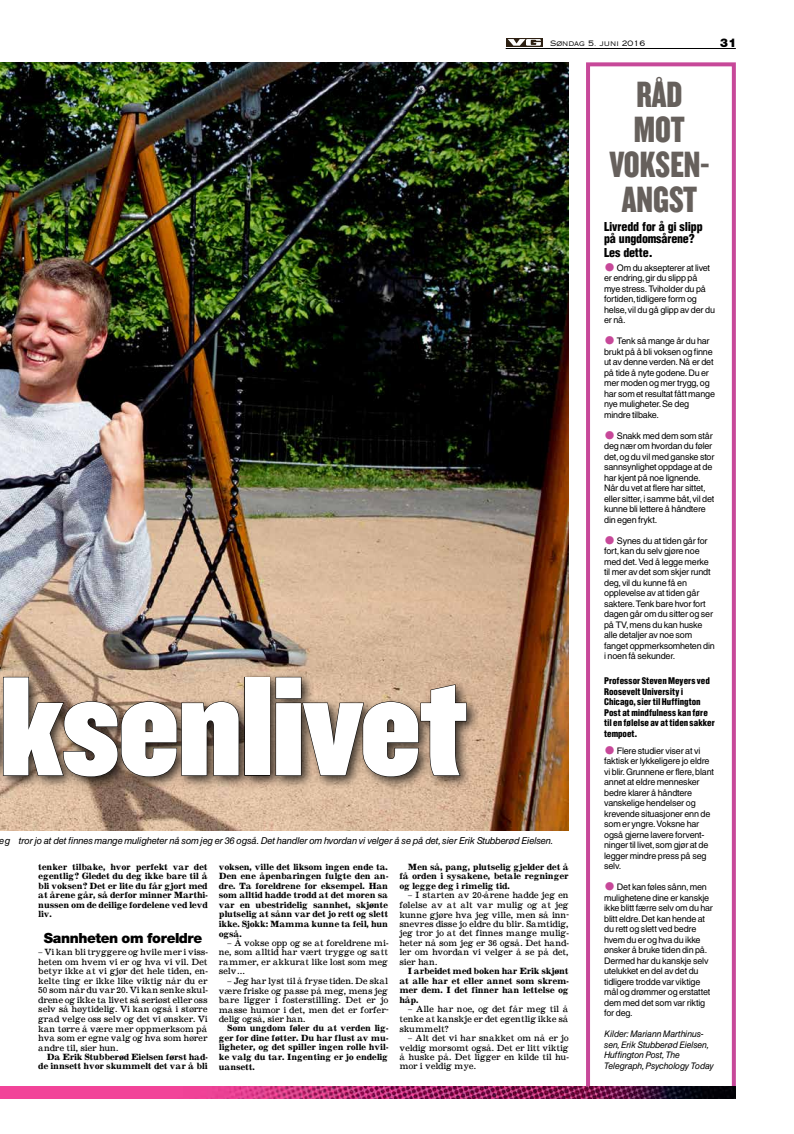
<style>
.page{position:relative;width:794px;height:1134px;background:#fff}
.page>*{position:absolute;margin:0;border:0;box-sizing:border-box;transform-origin:0 0}
.t1{font:147px "Knockout 90 Ultmt Welterwt";color:#fff}
.t2{font:38px/35px "Knockout 69 Full Liteweight";color:#66605c;text-align:center;scale:.95 1}
.t3{font:900 14px "Helvetica Neue LTVG";color:#000}
.t4{font:900 condensed 12px/12px "Helvetica LTVG";color:#000}
.t5{font:900 12px "Helvetica Neue LTVG";color:#000}
.t6{font:italic 9.5px "Helvetica LT";letter-spacing:.005em;color:#000}
.t7{font:9.3px/9.5px "Dow News VG Roman";color:#000;text-align:justify}
.t8{font:9.3px/9.5px "Dow News VG Bold";color:#000;text-align:justify}
.t9{font:9px/10.5px "Helvetica LTVG1";letter-spacing:.01em;color:#000}
.t10{font:900 condensed 9px/10.5px "Helvetica LTVG";letter-spacing:.015em;color:#000}
.t11{font:italic 9px/10.5px "Helvetica LT";letter-spacing:.005em;color:#000}
.t12{font:7.5px "Copperplate Gothic Std 32 AB";color:#000}
.s1{font-family:"Circular Std";font-size:20px;color:#c74899}
</style>
<div class="page">
<img style="left:0;top:62px;width:568px;height:769px">
<div style="left:586px;top:62px;width:150px;height:1035px;border:4px solid #c74899"></div>
<img style="left:0;top:1086px;width:736px;height:13px">
<div style="left:506px;top:38px;width:37px;height:9px;background:#2d2013"></div>
<svg style="left:508px;top:39px;width:33px;height:7px"></svg>
<hr style="left:506px;top:48px;width:230px;height:1px;background:#000">
<div style="left:0;top:670px;width:480px;height:121px;background:#000;opacity:.75"></div>
<svg style="left:3px;top:677px;width:236px;height:100px"></svg>
<div style="left:244px;top:677px;width:26px;height:98px;border:1px solid #000"></div>
<svg style="left:276px;top:677px;width:190px;height:100px"></svg>
<p class="t12" style="left:550px;top:39px;width:97px">SØNDAG 5. JUNI 2016</p>
<h3 class="t5" style="left:720px;top:35px;width:17px">31</h3>
<h2 class="t2" style="left:609px;top:75px;width:107px">RÅD<br>MOT<br>VOKSEN-<br>ANGST</h2>
<h3 class="t4" style="left:604px;top:220px;width:100px">Livredd for å gi slipp på ungdomsårene?</h3>
<h3 class="t4" style="left:604px;top:247px;width:49px">Les dette.</h3>
<p class="t9" style="left:604px;top:262px;width:112px"><span class="s1">•</span> Om du aksepterer at livet er endring, gir du slipp på mye stress. Tviholder du på fortiden, tidligere form og helse, vil du gå glipp av der du er nå.</p>
<p class="t9" style="left:604px;top:336px;width:112px"><span class="s1">•</span> Tenk så mange år du har brukt på å bli voksen og finne ut av denne verden. Nå er det på tide å nyte godene. Du er mer moden og mer trygg, og har som et resultat fått mange nye muligheter. Se deg mindre tilbake.</p>
<p class="t9" style="left:604px;top:430px;width:112px"><span class="s1">•</span> Snakk med dem som står deg nær om hvordan du føler det, og du vil med ganske stor sannsynlighet oppdage at de har kjent på noe lignende.<br>Når du vet at flere har sittet, eller sitter, i samme båt, vil det kunne bli lettere å håndtere din egen frykt.</p>
<p class="t9" style="left:604px;top:535px;width:112px"><span class="s1">•</span> Synes du at tiden går for fort, kan du selv gjøre noe med det. Ved å legge merke til mer av det som skjer rundt deg, vil du kunne få en opplevelse av at tiden går saktere. Tenk bare hvor fort dagen går om du sitter og ser på TV, mens du kan huske alle detaljer av noe som fanget oppmerksomheten din i noen få sekunder.</p>
<p class="t10" style="left:604px;top:676px;width:112px">Professor Steven Meyers ved<br>Roosevelt University i<br>Chicago, sier til Huffington<br>Post at mindfulness kan føre til en følelse av at tiden sakker tempoet.</p>
<p class="t9" style="left:604px;top:745px;width:111px"><span class="s1">•</span> Flere studier viser at vi faktisk er lykkeligere jo eldre vi blir. Grunnene er flere, blant annet at eldre mennesker bedre klarer å håndtere vanskelige hendelser og krevende situasjoner enn de som er yngre. Voksne har også gjerne lavere forvent&shy;ninger til livet, som gjør at de legger mindre press på seg selv.</p>
<p class="t9" style="left:604px;top:882px;width:110px"><span class="s1">•</span> Det kan føles sånn, men mulighetene dine er kanskje ikke blitt færre selv om du har blitt eldre. Det kan hende at du rett og slett ved bedre hvem du er og hva du ikke ønsker å bruke tiden din på.<br>Dermed har du kanskje selv utelukket en del av det du tidligere trodde var viktige mål og drømmer og erstattet dem med det som var riktig for deg.</p>
<p class="t11" style="left:604px;top:1029px;width:111px">Kilder: Mariann Marthinus&shy;sen, Erik Stubberød Eielsen,<br>Huffington Post, The<br>Telegraph, Psychology Today</p>
<h1 class="t1" style="left:0;top:626px;width:467px">ksenlivet</h1>
<p class="t6" style="left:0;top:835px;width:554px">eg tror jo at det finnes mange muligheter nå som jeg er 36 også. Det handler om hvordan vi velger å se på det, sier Erik Stubberød Eielsen.</p>
<p class="t8" style="left:399px;top:862px;width:171px;text-indent:9px">Men så, pang, plutselig gjelder det å få orden i sysakene, betale regninger og legge deg i rimelig tid.</p>
<p class="t7" style="left:399px;top:890px;width:171px;text-indent:9px">– I starten av 20-årene hadde jeg en følelse av at alt var mulig og at jeg kunne gjøre hva jeg ville, men så inn&shy;snevres disse jo eldre du blir. Samtidig, jeg tror jo at det finnes mange mulig&shy;heter nå som jeg er 36 også. Det hand&shy;ler om hvordan vi velger å se på det, sier han.</p>
<p class="t8" style="left:399px;top:966px;width:171px;text-indent:9px">I arbeidet med boken har Erik skjønt at alle har et eller annet som skrem&shy;mer dem. I det finner han lettelse og håp.</p>
<p class="t7" style="left:399px;top:1004px;width:171px;text-indent:9px">– Alle har noe, og det får meg til å tenke at kanskje er det egentlig ikke så skummelt?</p>
<p class="t7" style="left:399px;top:1033px;width:171px;text-indent:9px">– Alt det vi har snakket om nå er jo veldig morsomt også. Det er litt viktig å huske på. Det ligger en kilde til hu&shy;mor i veldig mye.</p>
<p class="t8" style="left:219px;top:862px;width:171px">voksen, ville det liksom ingen ende ta.<br>Den ene åpenbaringen fulgte den an&shy;dre. Ta foreldrene for eksempel. Han som alltid hadde trodd at det moren sa var en ubestridelig sannhet, skjønte plutselig at sånn var det jo rett og slett ikke. Sjokk: Mamma kunne ta feil, hun også.</p>
<p class="t7" style="left:219px;top:938px;width:171px;text-indent:9px">– Å vokse opp og se at foreldrene mi&shy;ne, som alltid har vært trygge og satt rammer, er akkurat like lost som meg selv…</p>
<p class="t7" style="left:219px;top:976px;width:171px;text-indent:9px">– Jeg har lyst til å fryse tiden. De skal være friske og passe på meg, mens jeg bare ligger i fosterstilling. Det er jo masse humor i det, men det er forfer&shy;delig også, sier han.</p>
<p class="t8" style="left:219px;top:1023px;width:171px;text-indent:9px">Som ungdom føler du at verden lig&shy;ger for dine føtter. Du har flust av mu&shy;ligheter, og det spiller ingen rolle hvil&shy;ke valg du tar. Ingenting er jo endelig uansett.</p>
<p class="t8" style="left:38px;top:862px;width:171px">tenker tilbake, hvor perfekt var det egentlig? Gledet du deg ikke bare til å bli voksen? Det er lite du får gjort med at årene går, så derfor minner Marthi&shy;nussen om de deilige fordelene ved levd liv.</p>
<h3 class="t3" style="left:44px;top:929px;width:159px">Sannheten om foreldre</h3>
<p class="t7" style="left:38px;top:947px;width:171px">– Vi kan bli tryggere og hvile mer i viss&shy;heten om hvem vi er og hva vi vil. Det betyr ikke at vi gjør det hele tiden, en&shy;kelte ting er ikke like viktig når du er 50 som når du var 20. Vi kan senke skul&shy;drene og ikke ta livet så seriøst eller oss selv så høytidelig. Vi kan også i større grad velge oss selv og det vi ønsker. Vi kan tørre å være mer oppmerksom på hva som er egne valg og hva som hører andre til, sier hun.</p>
<p class="t8" style="left:38px;top:1052px;width:171px;text-align:right">Da Erik Stubberød Eielsen først had&shy;de innsett hvor skummelt det var å bli</p>
</div>
